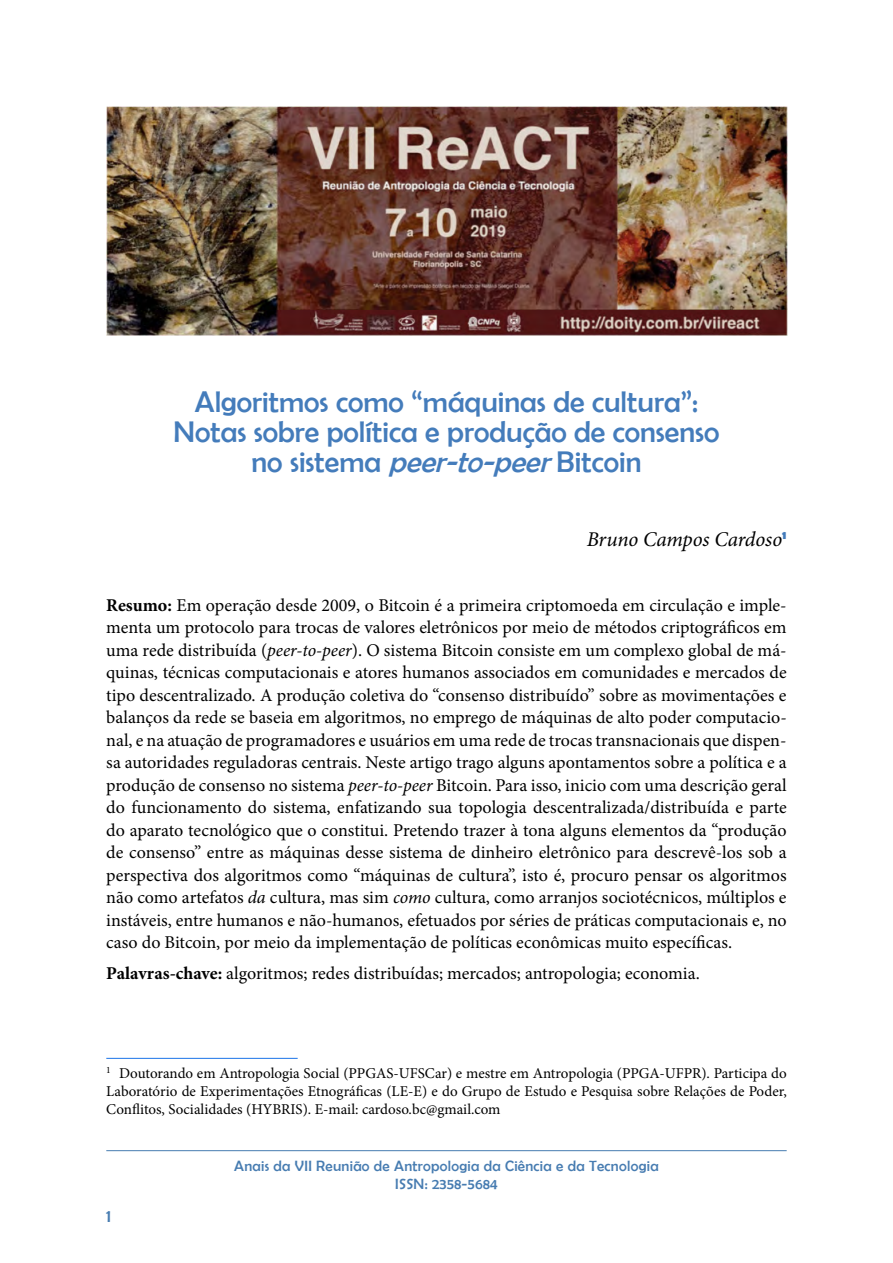
<style>
.page{position:relative;width:893px;height:1263px;background:#fff}
.page>*{position:absolute;margin:0;border:0;box-sizing:border-box;transform-origin:0 0}
.t1{font:30px/30px "Berlin Sans FB";color:#447cbb;text-align:center}
.t2{font:italic 21px "Minion Pro";letter-spacing:-.005em;color:#000}
.t3{font:18px/22.5px "Minion Pro";color:#000;text-align:justify}
.t4{font:18px "Berlin Sans FB";color:#477cb1}
.t5{font:15px/18px "Minion Pro";color:#000;text-align:justify}
.t6{font:15px/18px "Berlin Sans FB";letter-spacing:.02em;color:#477cb1;text-align:center}
.s1{font-style:italic}
.s2{font-weight:700}
</style>
<div class="page">
<hr style="left:106px;top:1150px;width:681px;height:1px;background:#477cb1">
<img style="left:106px;top:106px;width:681px;height:230px">
<hr style="left:106px;top:1058px;width:192px;height:1px;background:#1a73e8">
<h1 class="t1" style="left:174px;top:386px;width:547px">Algoritmos como “máquinas de cultura”:<br>Notas sobre política e produção de consenso no sistema <span class="s1">peer-to-peer</span>Bitcoin</h1>
<p class="t2" style="left:587px;top:525px;width:201px">Bruno Campos Cardoso<sup>1</sup></p>
<p class="t3" style="left:106px;top:594px;width:682px"><span class="s2">Resumo:</span> Em operação desde 2009, o Bitcoin é a primeira criptomoeda em circulação e imple&shy;menta um protocolo para trocas de valores eletrônicos por meio de métodos criptográficos em uma rede distribuída (<span class="s1">peer-to-peer</span>). O sistema Bitcoin consiste em um complexo global de má&shy;quinas, técnicas computacionais e atores humanos associados em comunidades e mercados de tipo descentralizado. A produção coletiva do “consenso distribuído” sobre as movimentações e balanços da rede se baseia em algoritmos, no emprego de máquinas de alto poder computacio&shy;nal, e na atuação de programadores e usuários em uma rede de trocas transnacionais que dispen&shy;sa autoridades reguladoras centrais. Neste artigo trago alguns apontamentos sobre a política e a produção de consenso no sistema <span class="s1">peer-to-peer</span> Bitcoin. Para isso, inicio com uma descrição geral do funcionamento do sistema, enfatizando sua topologia descentralizada/distribuída e parte do aparato tecnológico que o constitui. Pretendo trazer à tona alguns elementos da “produção de consenso” entre as máquinas desse sistema de dinheiro eletrônico para descrevê-los sob a perspectiva dos algoritmos como “máquinas de cultura”, isto é, procuro pensar os algoritmos não como artefatos <span class="s1">da</span> cultura, mas sim <span class="s1">como</span> cultura, como arranjos sociotécnicos, múltiplos e instáveis, entre humanos e não-humanos, efetuados por séries de práticas computacionais e, no caso do Bitcoin, por meio da implementação de políticas econômicas muito específicas.</p>
<p class="t3" style="left:106px;top:962px;width:595px"><span class="s2">Palavras-chave:</span> algoritmos; redes distribuídas; mercados; antropologia; economia.</p>
<p class="t5" style="left:106px;top:1064px;width:682px"><sup>1</sup> Doutorando em Antropologia Social (PPGAS-UFSCar) e mestre em Antropologia (PPGA-UFPR). Participa do Laboratório de Experimentações Etnográficas (LE-E) e do Grupo de Estudo e Pesquisa sobre Relações de Poder, Conflitos, Socialidades (HYBRIS). E-mail: cardoso.bc@gmail.com</p>
<p class="t4" style="left:106px;top:1206px;width:7px">1</p>
<p class="t6" style="left:234px;top:1156px;width:426px">Anais da VII Reunião de Antropologia da Ciência e da Tecnologia<br>ISSN: 2358-5684</p>
</div>
